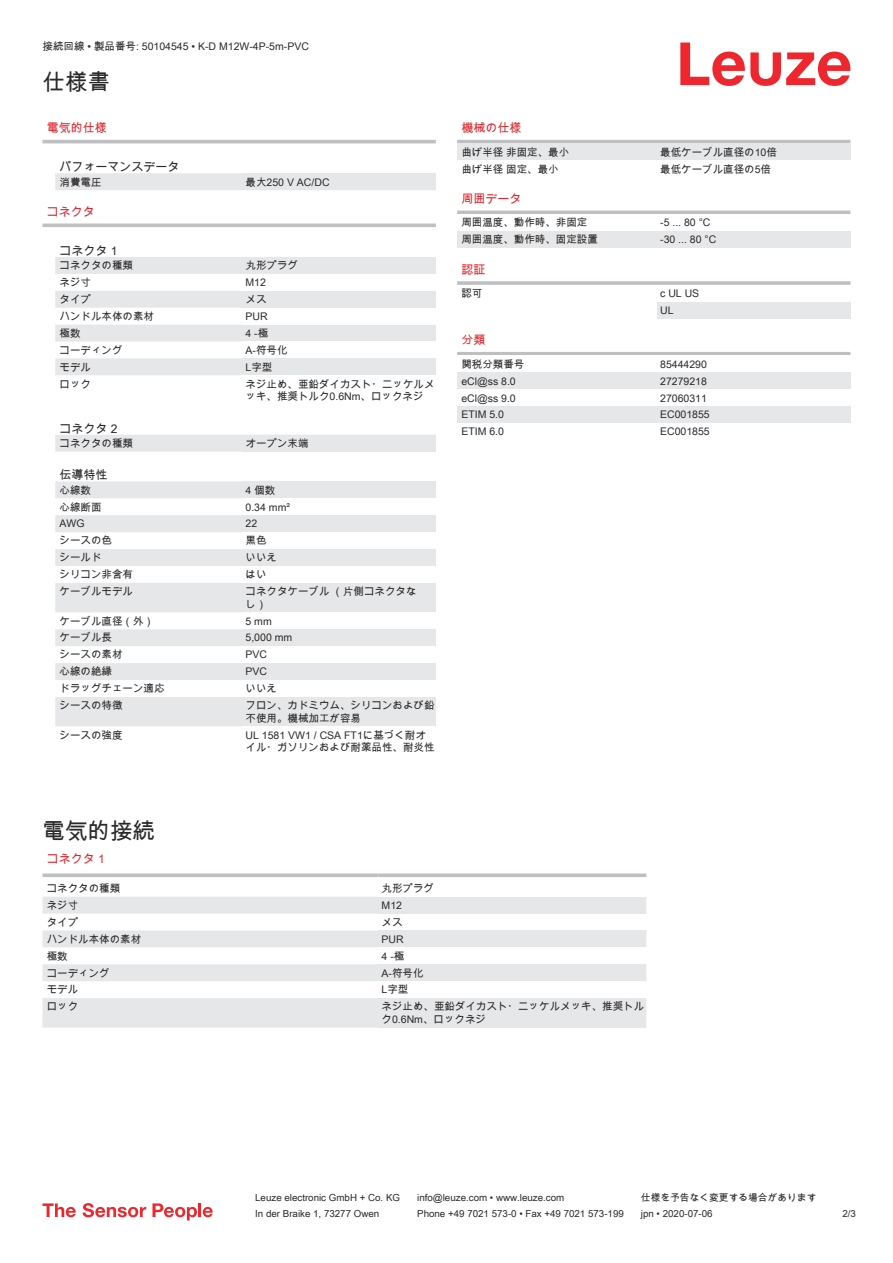
<style>
.page{position:relative;width:893px;height:1263px;background:#fff}
.page>*{position:absolute;margin:0;border:0;box-sizing:border-box;transform-origin:0 0}
.t1{font:22.5px "Arial Unicode MS";color:#2b292a}
.t2{font:12px "Arial Unicode MS";color:#db2a30}
.t3{font:12px "Arial Unicode MS";color:#2b292a}
.t4{font:10.5px/12.6px "Arial Unicode MS";color:#2b292a}
.t5{font:9.75px "Arial Unicode MS";color:#2b292a}
</style>
<div class="page">
<svg style="left:680px;top:43px;width:170px;height:43px"></svg>
<svg style="left:55px;top:173px;width:187px;height:553px"></svg>
<hr style="left:43px;top:140px;width:393px;height:3px;background:#bdbfc1">
<div style="left:242px;top:173px;width:194px;height:17px;background:#e6e7e9"></div>
<div style="left:43px;top:207px;width:393px;height:18px;background:#fff"></div>
<hr style="left:43px;top:224px;width:393px;height:3px;background:#bdbfc1">
<div style="left:242px;top:257px;width:194px;height:17px;background:#e6e7e9"></div>
<div style="left:242px;top:291px;width:194px;height:17px;background:#e6e7e9"></div>
<div style="left:242px;top:325px;width:194px;height:16px;background:#e6e7e9"></div>
<div style="left:242px;top:358px;width:194px;height:17px;background:#e6e7e9"></div>
<div style="left:242px;top:435px;width:194px;height:17px;background:#e6e7e9"></div>
<div style="left:242px;top:481px;width:194px;height:17px;background:#e6e7e9"></div>
<div style="left:242px;top:515px;width:194px;height:17px;background:#e6e7e9"></div>
<div style="left:242px;top:549px;width:194px;height:17px;background:#e6e7e9"></div>
<div style="left:242px;top:583px;width:194px;height:29px;background:#e6e7e9"></div>
<div style="left:242px;top:629px;width:194px;height:17px;background:#e6e7e9"></div>
<div style="left:242px;top:663px;width:194px;height:17px;background:#e6e7e9"></div>
<div style="left:242px;top:697px;width:194px;height:29px;background:#e6e7e9"></div>
<svg style="left:43px;top:897px;width:335px;height:130px;fill:#e6e7e9"></svg>
<svg style="left:43px;top:873px;width:335px;height:4px"></svg>
<svg style="left:378px;top:873px;width:268px;height:4px"></svg>
<div style="left:378px;top:897px;width:268px;height:16px;background:#e6e7e9"></div>
<div style="left:378px;top:930px;width:268px;height:17px;background:#e6e7e9"></div>
<div style="left:378px;top:964px;width:268px;height:17px;background:#e6e7e9"></div>
<div style="left:378px;top:998px;width:268px;height:29px;background:#e6e7e9"></div>
<hr style="left:457px;top:140px;width:393px;height:3px;background:#bdbfc1">
<div style="left:457px;top:143px;width:200px;height:17px;background:#e6e7e9"></div>
<div style="left:657px;top:143px;width:193px;height:17px;background:#e6e7e9"></div>
<hr style="left:457px;top:211px;width:393px;height:3px;background:#bdbfc1">
<div style="left:457px;top:231px;width:200px;height:17px;background:#e6e7e9"></div>
<div style="left:657px;top:231px;width:193px;height:17px;background:#e6e7e9"></div>
<hr style="left:457px;top:281px;width:393px;height:4px;background:#c6c8ca">
<div style="left:657px;top:302px;width:193px;height:17px;background:#e6e7e9"></div>
<hr style="left:457px;top:352px;width:393px;height:3px;background:#bdbfc1">
<div style="left:457px;top:372px;width:200px;height:17px;background:#e6e7e9"></div>
<div style="left:657px;top:372px;width:193px;height:17px;background:#e6e7e9"></div>
<div style="left:457px;top:406px;width:200px;height:17px;background:#e6e7e9"></div>
<div style="left:657px;top:406px;width:193px;height:17px;background:#e6e7e9"></div>
<svg style="left:43px;top:1203px;width:33px;height:14px"></svg>
<svg style="left:83px;top:1203px;width:63px;height:14px"></svg>
<svg style="left:153px;top:1203px;width:44px;height:17px"></svg>
<hr style="left:198px;top:1203px;width:3px;height:14px;background:#ed272d">
<svg style="left:203px;top:1207px;width:10px;height:10px"></svg>
<p class="t4" style="left:43px;top:40px;width:268px">接続回線 • 製品番号: 50104545 • K-D M12W-4P-5m-PVC</p>
<h1 class="t1" style="left:43px;top:66px;width:69px">仕様書</h1>
<p class="t2" style="left:47px;top:119px;width:61px">電気的仕様</p>
<p class="t3" style="left:60px;top:158px;width:121px">パフォーマンスデータ</p>
<p class="t4" style="left:60px;top:175px;width:43px">消費電圧</p>
<p class="t4" style="left:246px;top:175px;width:86px">最大250 V AC/DC</p>
<p class="t2" style="left:47px;top:203px;width:49px">コネクタ</p>
<p class="t3" style="left:60px;top:242px;width:60px">コネクタ 1</p>
<p class="t4" style="left:60px;top:259px;width:75px">コネクタの種類</p>
<p class="t4" style="left:246px;top:259px;width:54px">丸形プラグ</p>
<p class="t4" style="left:60px;top:276px;width:33px">ネジ寸</p>
<p class="t4" style="left:246px;top:276px;width:22px">M12</p>
<p class="t4" style="left:60px;top:293px;width:33px">タイプ</p>
<p class="t4" style="left:246px;top:293px;width:22px">メス</p>
<p class="t4" style="left:60px;top:310px;width:96px">ハンドル本体の素材</p>
<p class="t4" style="left:246px;top:310px;width:24px">PUR</p>
<p class="t4" style="left:60px;top:327px;width:22px">極数</p>
<p class="t4" style="left:246px;top:327px;width:24px">4 -極</p>
<p class="t4" style="left:60px;top:343px;width:64px">コーディング</p>
<p class="t4" style="left:246px;top:343px;width:43px">A-符号化</p>
<p class="t4" style="left:60px;top:360px;width:33px">モデル</p>
<p class="t4" style="left:246px;top:360px;width:28px">L字型</p>
<p class="t4" style="left:60px;top:377px;width:33px">ロック</p>
<p class="t4" style="left:246px;top:377px;width:190px">ネジ止め、亜鉛ダイカスト・ニッケルメッキ、推奨トルク0.6Nm、ロックネジ</p>
<p class="t3" style="left:60px;top:420px;width:60px">コネクタ 2</p>
<p class="t4" style="left:60px;top:437px;width:75px">コネクタの種類</p>
<p class="t4" style="left:246px;top:437px;width:64px">オープン末端</p>
<p class="t3" style="left:60px;top:466px;width:49px">伝導特性</p>
<p class="t4" style="left:60px;top:483px;width:33px">心線数</p>
<p class="t4" style="left:246px;top:483px;width:31px">4 個数</p>
<p class="t4" style="left:60px;top:500px;width:43px">心線断面</p>
<p class="t4" style="left:246px;top:500px;width:46px">0.34 mm²</p>
<p class="t4" style="left:60px;top:517px;width:27px">AWG</p>
<p class="t4" style="left:246px;top:517px;width:13px">22</p>
<p class="t4" style="left:60px;top:534px;width:54px">シースの色</p>
<p class="t4" style="left:246px;top:534px;width:22px">黒色</p>
<p class="t4" style="left:60px;top:551px;width:43px">シールド</p>
<p class="t4" style="left:246px;top:551px;width:33px">いいえ</p>
<p class="t4" style="left:60px;top:568px;width:75px">シリコン非含有</p>
<p class="t4" style="left:246px;top:568px;width:22px">はい</p>
<p class="t4" style="left:60px;top:585px;width:75px">ケーブルモデル</p>
<p class="t4" style="left:246px;top:585px;width:172px">コネクタケーブル （片側コネクタなし）</p>
<p class="t4" style="left:60px;top:614px;width:96px">ケーブル直径（外）</p>
<p class="t4" style="left:246px;top:614px;width:28px">5 mm</p>
<p class="t4" style="left:60px;top:631px;width:54px">ケーブル長</p>
<p class="t4" style="left:246px;top:631px;width:48px">5,000 mm</p>
<p class="t4" style="left:60px;top:648px;width:64px">シースの素材</p>
<p class="t4" style="left:246px;top:648px;width:23px">PVC</p>
<p class="t4" style="left:60px;top:665px;width:54px">心線の絶縁</p>
<p class="t4" style="left:246px;top:665px;width:23px">PVC</p>
<p class="t4" style="left:60px;top:682px;width:106px">ドラッグチェーン適応</p>
<p class="t4" style="left:246px;top:682px;width:33px">いいえ</p>
<p class="t4" style="left:60px;top:699px;width:64px">シースの特徴</p>
<p class="t4" style="left:246px;top:699px;width:190px">フロン、カドミウム、シリコンおよび鉛不使用。機械加工が容易</p>
<p class="t4" style="left:60px;top:728px;width:64px">シースの強度</p>
<p class="t4" style="left:246px;top:728px;width:190px">UL 1581 VW1 / CSA FT1に基づく耐オイル・ガソリンおよび 耐薬品性、耐炎性</p>
<p class="t2" style="left:461px;top:119px;width:61px">機械の仕様</p>
<p class="t4" style="left:461px;top:145px;width:109px">曲げ半径 非固定、最小</p>
<p class="t4" style="left:660px;top:145px;width:118px">最低ケーブル直径の10倍</p>
<p class="t4" style="left:461px;top:162px;width:99px">曲げ半径 固定、最小</p>
<p class="t4" style="left:660px;top:162px;width:112px">最低ケーブル直径の5倍</p>
<p class="t2" style="left:461px;top:190px;width:61px">周囲データ</p>
<p class="t4" style="left:461px;top:216px;width:127px">周囲温度、動作時、非固定</p>
<p class="t4" style="left:660px;top:216px;width:52px">-5 ... 80 °C</p>
<p class="t4" style="left:461px;top:233px;width:138px">周囲温度、動作時、固定設置</p>
<p class="t4" style="left:660px;top:233px;width:58px">-30 ... 80 °C</p>
<p class="t2" style="left:461px;top:261px;width:25px">認証</p>
<p class="t4" style="left:461px;top:287px;width:22px">認可</p>
<p class="t4" style="left:660px;top:285px;width:41px;line-height:17px">c UL US<br>UL</p>
<p class="t2" style="left:461px;top:331px;width:25px">分類</p>
<p class="t4" style="left:461px;top:357px;width:64px">関税分類番号</p>
<p class="t4" style="left:660px;top:357px;width:48px">85444290</p>
<p class="t4" style="left:461px;top:374px;width:56px">eCl@ss 8.0</p>
<p class="t4" style="left:660px;top:374px;width:48px">27279218</p>
<p class="t4" style="left:461px;top:391px;width:56px">eCl@ss 9.0</p>
<p class="t4" style="left:660px;top:391px;width:48px">27060311</p>
<p class="t4" style="left:461px;top:408px;width:44px">ETIM 5.0</p>
<p class="t4" style="left:660px;top:408px;width:51px">EC001855</p>
<p class="t4" style="left:461px;top:425px;width:44px">ETIM 6.0</p>
<p class="t4" style="left:660px;top:425px;width:51px">EC001855</p>
<h1 class="t1" style="left:43px;top:815px;width:114px">電気的接続</h1>
<p class="t2" style="left:47px;top:850px;width:60px">コネクタ 1</p>
<p class="t4" style="left:47px;top:882px;width:75px">コネクタの種類</p>
<p class="t4" style="left:382px;top:882px;width:54px">丸形プラグ</p>
<p class="t4" style="left:47px;top:899px;width:33px">ネジ寸</p>
<p class="t4" style="left:382px;top:899px;width:22px">M12</p>
<p class="t4" style="left:47px;top:915px;width:33px">タイプ</p>
<p class="t4" style="left:382px;top:915px;width:22px">メス</p>
<p class="t4" style="left:47px;top:932px;width:96px">ハンドル本体の素材</p>
<p class="t4" style="left:382px;top:932px;width:24px">PUR</p>
<p class="t4" style="left:47px;top:949px;width:22px">極数</p>
<p class="t4" style="left:382px;top:949px;width:24px">4 -極</p>
<p class="t4" style="left:47px;top:966px;width:64px">コーディング</p>
<p class="t4" style="left:382px;top:966px;width:43px">A-符号化</p>
<p class="t4" style="left:47px;top:983px;width:33px">モデル</p>
<p class="t4" style="left:382px;top:983px;width:28px">L字型</p>
<p class="t4" style="left:47px;top:1000px;width:33px">ロック</p>
<p class="t4" style="left:382px;top:1000px;width:264px">ネジ止め、亜鉛ダイカスト・ニッケルメッキ、推奨トルク0.6Nm、ロックネジ</p>
<p class="t5" style="left:255px;top:1191px;width:146px">Leuze electronic GmbH + Co. KG</p>
<p class="t5" style="left:417px;top:1191px;width:149px">info@leuze.com • www.leuze.com</p>
<p class="t5" style="left:641px;top:1191px;width:177px">仕様を予告なく変更する場合があります</p>
<p class="t5" style="left:255px;top:1206px;width:126px">In der Braike 1, 73277 Owen</p>
<p class="t5" style="left:417px;top:1206px;width:208px">Phone +49 7021 573-0 • Fax +49 7021 573-199</p>
<p class="t5" style="left:641px;top:1206px;width:73px">jpn • 2020-07-06</p>
<p class="t5" style="left:842px;top:1206px;width:15px">2 /3</p>
</div>
